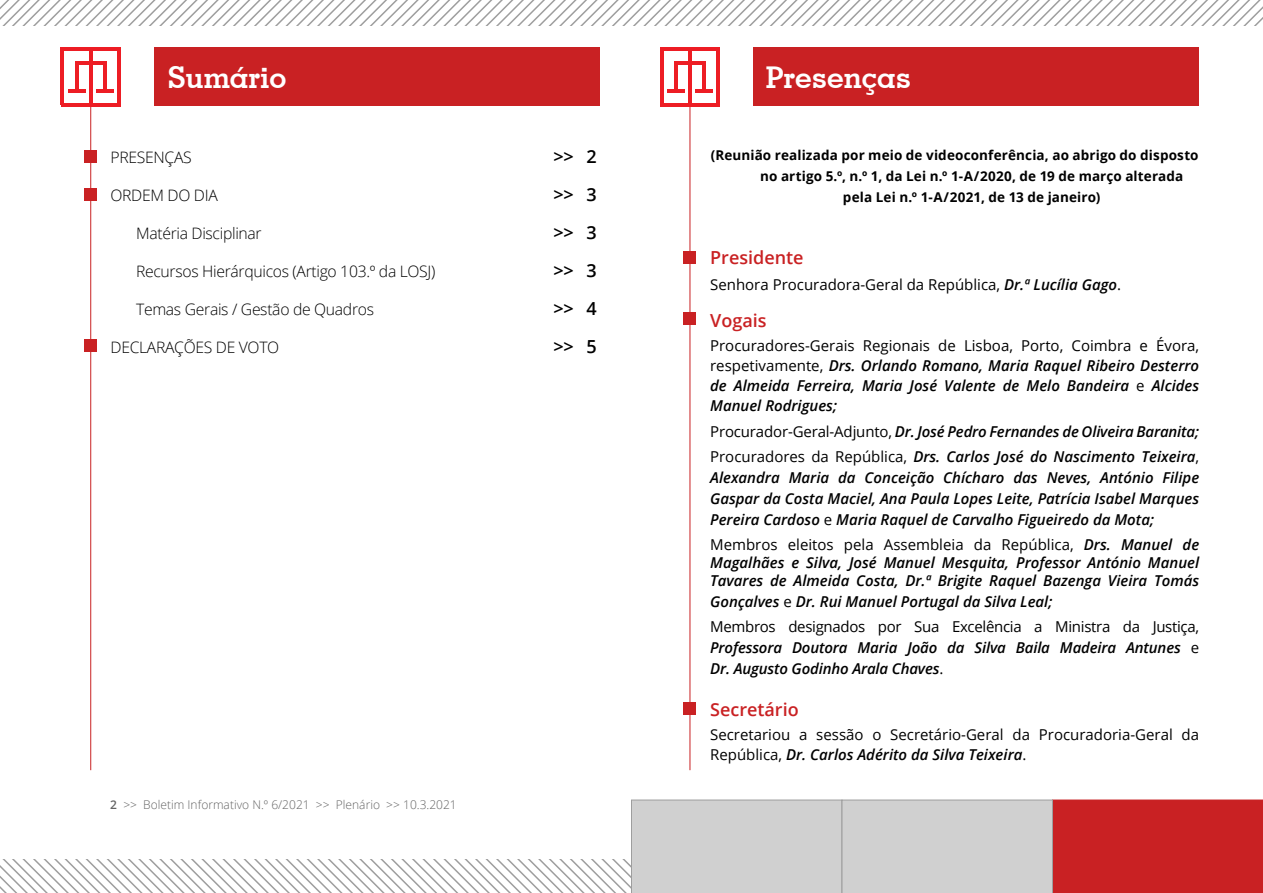
<style>
.page{position:relative;width:1263px;height:893px;background:#fff}
.page>*{position:absolute;margin:0;border:0;box-sizing:border-box;transform-origin:0 0}
.titulo_top{font:700 30px "Geometric Slab 703 BT";color:#fff}
.titulo_presenças{font:600 18px "Open Sans";color:#c92123}
.texto_fim{font:600 18px "Open Sans";color:#c92123}
.sumario{font:600 18px "Open Sans";color:#000}
.Sumario_2{font:600 18px "Open Sans";color:#000}
.Sumario_2-2{font:300 15.75px "Open Sans";letter-spacing:-.02em;color:#000}
.sumario-2{font:300 15.75px "Open Sans";letter-spacing:-.02em;color:#000}
.texto{font:italic 600 15px/20.1px "Open Sans";color:#000;text-align:justify}
.texto-2{font:15px/20.1px "Open Sans";color:#000}
.texto_fim-2{font:italic 600 15px/21px "Open Sans";letter-spacing:-.01em;color:#000;text-align:justify}
.texto_miolo_light{font:700 13.5px "Open Sans";letter-spacing:.01em;color:#000}
.t1{font:300 12px "Open Sans";color:#646464}
.s1{font-weight:600}
.s2{font-weight:600;font-style:italic}
.s3{font-weight:400;font-style:normal}
</style>
<div class="page">
<hr style="left:90px;top:104px;width:1px;height:666px;background:#c92123">
<hr style="left:75px;top:61px;width:3px;height:31px;background:#ed1d24">
<hr style="left:61px;top:47px;width:3px;height:58px;background:#ed1d24">
<hr style="left:117px;top:49px;width:3px;height:56px;background:#ed1d24">
<hr style="left:61px;top:103px;width:59px;height:4px;background:#ed1d24">
<hr style="left:61px;top:47px;width:59px;height:4px;background:#ed1d24">
<hr style="left:89px;top:48px;width:3px;height:56px;background:#ed1d24">
<hr style="left:68px;top:89px;width:17px;height:4px;background:#ed1d24">
<hr style="left:103px;top:61px;width:3px;height:31px;background:#ed1d24">
<hr style="left:75px;top:61px;width:31px;height:4px;background:#ed1d24">
<hr style="left:96px;top:89px;width:18px;height:4px;background:#ed1d24">
<hr style="left:690px;top:104px;width:1px;height:666px;background:#c92123">
<hr style="left:674px;top:61px;width:3px;height:31px;background:#ed1d24">
<hr style="left:660px;top:47px;width:3px;height:58px;background:#ed1d24">
<hr style="left:716px;top:49px;width:3px;height:56px;background:#ed1d24">
<hr style="left:660px;top:103px;width:59px;height:4px;background:#ed1d24">
<hr style="left:660px;top:47px;width:59px;height:4px;background:#ed1d24">
<hr style="left:688px;top:48px;width:3px;height:56px;background:#ed1d24">
<hr style="left:667px;top:89px;width:18px;height:4px;background:#ed1d24">
<hr style="left:702px;top:61px;width:3px;height:31px;background:#ed1d24">
<hr style="left:674px;top:61px;width:31px;height:4px;background:#ed1d24">
<hr style="left:695px;top:89px;width:18px;height:4px;background:#ed1d24">
<svg style="left:0;top:800px;width:1263px;height:93px"></svg>
<svg style="left:0;top:0;width:1263px;height:26px"></svg>
<div style="left:753px;top:48px;width:445px;height:58px;background:#c92123"></div>
<div style="left:154px;top:47px;width:446px;height:59px;background:#c92123"></div>
<div style="left:683px;top:313px;width:13px;height:12px;background:#c92123"></div>
<div style="left:84px;top:188px;width:13px;height:13px;background:#c92123"></div>
<div style="left:84px;top:339px;width:13px;height:13px;background:#c92123"></div>
<div style="left:84px;top:150px;width:13px;height:13px;background:#c92123"></div>
<div style="left:683px;top:251px;width:13px;height:13px;background:#c92123"></div>
<div style="left:683px;top:702px;width:13px;height:12px;background:#c92123"></div>
<p class="titulo_top" style="left:167px;top:59px;width:121px">Sumário</p>
<p class="titulo_top" style="left:766px;top:59px;width:147px">Presenças</p>
<p class="sumario-2" style="left:111px;top:146px;width:83px">PRESENÇAS</p>
<p class="sumario" style="left:554px;top:144px;width:45px">&gt;&gt; 2</p>
<p class="sumario-2" style="left:111px;top:184px;width:109px">ORDEM DO DIA</p>
<p class="sumario" style="left:554px;top:182px;width:45px">&gt;&gt; 3</p>
<p class="Sumario_2-2" style="left:136px;top:222px;width:127px">Matéria Disciplinar</p>
<p class="Sumario_2" style="left:554px;top:220px;width:45px">&gt;&gt; 3</p>
<p class="Sumario_2-2" style="left:136px;top:260px;width:301px">Recursos Hierárquicos (Artigo 103.º da LOSJ)</p>
<p class="Sumario_2" style="left:554px;top:258px;width:45px">&gt;&gt; 3</p>
<p class="Sumario_2-2" style="left:136px;top:298px;width:239px">Temas Gerais / Gestão de Quadros</p>
<p class="Sumario_2" style="left:554px;top:296px;width:45px">&gt;&gt; 4</p>
<p class="sumario-2" style="left:111px;top:336px;width:170px">DECLARAÇÕES DE VOTO</p>
<p class="sumario" style="left:554px;top:334px;width:45px">&gt;&gt; 5</p>
<p class="t1" style="left:110px;top:796px;width:348px"><span class="s1">2</span> &gt;&gt; Boletim Informativo N.º 6/2021 &gt;&gt; Plenário &gt;&gt; 10.3.2021</p>
<p class="texto_miolo_light" style="left:711px;top:145px;width:489px">(Reunião realizada por meio de videoconferência, ao abrigo do disposto</p>
<p class="texto_miolo_light" style="left:760px;top:166px;width:425px">no artigo 5.º, n.º 1, da Lei n.º 1-A/2020, de 19 de março alterada</p>
<p class="texto_miolo_light" style="left:843px;top:187px;width:259px">pela Lei n.º 1-A/2021, de 13 de janeiro)</p>
<p class="titulo_presenças" style="left:710px;top:245px;width:95px">Presidente</p>
<p class="texto-2" style="left:710px;top:274px;width:412px">Senhora Procuradora-Geral da República, <span class="s2">Dr.ª Lucília Gago</span>.</p>
<p class="titulo_presenças" style="left:710px;top:308px;width:58px">Vogais</p>
<p class="texto" style="left:710px;top:335px;width:490px"><span class="s3">Procuradores-Gerais Regionais de Lisboa, Porto, Coimbra e Évora, respetivamente,</span> Drs. Orlando Romano, Maria Raquel Ribeiro Desterro de Almeida Ferreira, Maria José Valente de Melo Bandeira <span class="s3">e</span> Alcides Manuel Rodrigues;</p>
<p class="texto" style="left:710px;top:421px;width:490px"><span class="s3">Procurador-‑ Geral-‑Adjunto,</span> Dr. José Pedro Fernandes de Oliveira Baranita;</p>
<p class="texto" style="left:710px;top:446px;width:490px;line-height:21px"><span class="s3">Procuradores da República,</span> Drs. Carlos José do Nascimento Teixeira<span class="s3">, </span>Alexandra Maria da Conceição Chícharo das Neves, António Filipe Gaspar da Costa Maciel, Ana Paula Lopes Leite, Patrícia Isabel Marques Pereira Cardoso <span class="s3">e</span> Maria Raquel de Carvalho Figueiredo da Mota;</p>
<p class="texto" style="left:710px;top:535px;width:490px;line-height:18px"><span class="s3">Membros eleitos pela Assembleia da República,</span> Drs. Manuel de Magalhães e Silva, José Manuel Mesquita, Professor António Manuel Tavares de Almeida Costa, Dr.ª Brigite Raquel Bazenga Vieira Tomás</p>
<p class="texto" style="left:710px;top:591px;width:344px">Gonçalves <span class="s3">e</span> Dr. Rui Manuel Portugal da Silva Leal;</p>
<p class="texto_fim-2" style="left:710px;top:616px;width:490px"><span class="s3">Membros designados por Sua Excelência a Ministra da Justiça, </span>Professora Doutora Maria João da Silva Baila Madeira Antunes <span class="s3">e </span>Dr. Augusto Godinho Arala Chaves<span class="s3">.</span></p>
<p class="texto_fim" style="left:710px;top:697px;width:90px">Secretário</p>
<p class="texto-2" style="left:710px;top:724px;width:490px">Secretariou a sessão o Secretário-Geral da Procuradoria-‑Geral da<br>República, <span class="s2">Dr. Carlos Adérito da Silva Teixeira</span>.</p>
</div>
